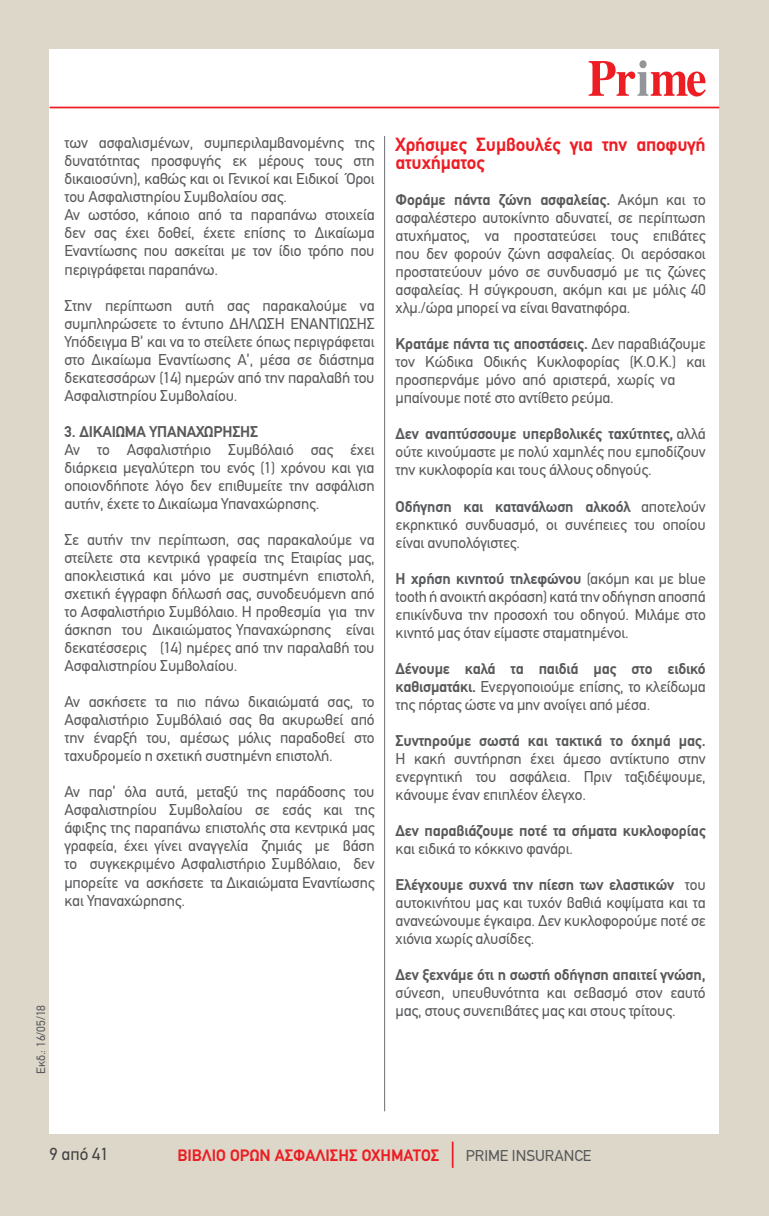
<style>
.page{position:relative;width:769px;height:1216px;background:#fff}
.page>*{position:absolute;margin:0;border:0;box-sizing:border-box;transform-origin:0 0}
.t1{font:700 19.25px/18px "PF Din Text";letter-spacing:-.01em;color:#ed1d24}
.t2{font:17.5px "PF Din Text";color:#414042}
.t3{font:700 16.62px "PF Din Text";color:#ed1d24}
.t4{font:15.75px/18px "PF Din Text";letter-spacing:-.01em;color:#58595b;text-align:justify}
.t5{font:700 15.75px "PF Din Text";letter-spacing:-.01em;color:#58595b}
.t6{font:12.25px "PF Din Text";color:#58595b}
.s1{font-weight:700}
</style>
<div class="page">
<div style="left:0;top:0;width:769px;height:1215px;background:#dcd7c8"></div>
<div style="left:50px;top:50px;width:669px;height:1084px;background:#fff"></div>
<hr style="left:384px;top:136px;width:1px;height:975px;background:#6d6e71">
<svg style="left:589px;top:60px;width:117px;height:36px"></svg>
<hr style="left:50px;top:107px;width:669px;height:1px;background:#ed1d24">
<svg style="left:452px;top:1141px;width:1px;height:26px"></svg>
<p class="t4" style="left:64px;top:134px;width:312px;text-align:left">ΤΩΝ ΑΣΦΑΛΙΣΜΈΝΩΝ, ΣΥΜΠΕΡΙΛΑΜΒΑΝΟΜΈΝΗΣ ΤΗΣ ΔΥΝΑΤΌΤΗΤΑΣ ΠΡΟΣΦΥΓΉΣ ΕΚ ΜΈΡΟΥΣ ΤΟΥΣ ΣΤΗ ΔΙΚΑΙΟΣΎΝΗ), ΚΑΘΏΣ ΚΑΙ ΟΙ ΓΕΝΙΚΟΊ ΚΑΙ ΕΙΔΙΚΟΊ ΌΡΟΙ ΤΟΥ ΑΣΦΑΛΙΣΤΗΡΊΟΥ ΣΥΜΒΟΛΑΊΟΥ ΣΑΣ.<br>ΑΝ ΩΣΤΌΣΟ, ΚΆΠΟΙΟ ΑΠΌ ΤΑ ΠΑΡΑΠΆΝΩ ΣΤΟΙΧΕΊΑ ΔΕΝ ΣΑΣ ΈΧΕΙ ΔΟΘΕΊ, ΈΧΕΤΕ ΕΠΊΣΗΣ ΤΟ ∆ΙΚΑΊΩΜΑ ΕΝΑΝΤΊΩΣΗΣ ΠΟΥ ΑΣΚΕΊΤΑΙ ΜΕ ΤΟΝ ΊΔΙΟ ΤΡΌΠΟ ΠΟΥ ΠΕΡΙΓΡΆΦΕΤΑΙ ΠΑΡΑΠΆΝΩ.</p>
<p class="t4" style="left:64px;top:296px;width:312px">ΣΤΗΝ ΠΕΡΊΠΤΩΣΗ ΑΥΤΉ ΣΑΣ ΠΑΡΑΚΑΛΟΎΜΕ ΝΑ ΣΥΜΠΛΗΡΏΣΕΤΕ ΤΟ ΈΝΤΥΠΟ ∆ΗΛΩΣΗ ΕΝΑΝΤΙΩΣΗΣ ΥΠΌΔΕΙΓΜΑ Β’ ΚΑΙ ΝΑ ΤΟ ΣΤΕΊΛΕΤΕ ΌΠΩΣ ΠΕΡΙΓΡΆΦΕΤΑΙ ΣΤΟ ∆ΙΚΑΊΩΜΑ ΕΝΑΝΤΊΩΣΗΣ Α’, ΜΈΣΑ ΣΕ ΔΙΆΣΤΗΜΑ ΔΕΚΑΤΕΣΣΆΡΩΝ (14) ΗΜΕΡΏΝ ΑΠΌ ΤΗΝ ΠΑΡΑΛΑΒΉ ΤΟΥ ΑΣΦΑΛΙΣΤΗΡΊΟΥ ΣΥΜΒΟΛΑΊΟΥ.</p>
<p class="t5" style="left:64px;top:422px;width:48px">3. ΔΙΚΑΙΩΜΑ</p>
<p class="t5" style="left:149px;top:422px;width:28px">ΥΠΑΝΑΧΩΡΗΣΗΣ</p>
<p class="t4" style="left:64px;top:440px;width:312px">ΑΝ ΤΟ ΑΣΦΑΛΙΣΤΉΡΙΟ ΣΥΜΒΌΛΑΙΌ ΣΑΣ ΈΧΕΙ ΔΙΆΡΚΕΙΑ ΜΕΓΑΛΎΤΕΡΗ ΤΟΥ ΕΝΌΣ (1) ΧΡΌΝΟΥ ΚΑΙ ΓΙΑ ΟΠΟΙΟΝΔΉΠΟΤΕ ΛΌΓΟ ΔΕΝ ΕΠΙΘΥΜΕΊΤΕ ΤΗΝ ΑΣΦΆΛΙΣΗ ΑΥΤΉΝ, ΈΧΕΤΕ ΤΟ ∆ΙΚΑΊΩΜΑ ΥΠΑΝΑΧΏΡΗΣΗΣ.</p>
<p class="t4" style="left:64px;top:530px;width:312px">ΣΕ ΑΥΤΉΝ ΤΗΝ ΠΕΡΊΠΤΩΣΗ, ΣΑΣ ΠΑΡΑΚΑΛΟΎΜΕ ΝΑ ΣΤΕΊΛΕΤΕ ΣΤΑ ΚΕΝΤΡΙΚΆ ΓΡΑΦΕΊΑ ΤΗΣ ΕΤΑΙΡΊΑΣ ΜΑΣ, ΑΠΟΚΛΕΙΣΤΙΚΆ ΚΑΙ ΜΌΝΟ ΜΕ ΣΥΣΤΗΜΈΝΗ ΕΠΙΣΤΟΛΉ, ΣΧΕΤΙΚΉ ΈΓΓΡΑΦΗ ΔΉΛΩΣΉ ΣΑΣ, ΣΥΝΟΔΕΥΌΜΕΝΗ ΑΠΌ ΤΟ ΑΣΦΑΛΙΣΤΉΡΙΟ ΣΥΜΒΌΛΑΙΟ. Η ΠΡΟΘΕΣΜΊΑ ΓΙΑ ΤΗΝ ΆΣΚΗΣΗ ΤΟΥ ∆ΙΚΑΙΏΜΑΤΟΣ ΥΠΑΝΑΧΏΡΗΣΗΣ ΕΊΝΑΙ ΔΕΚΑΤΈΣΣΕΡΙΣ (14) ΗΜΈΡΕΣ ΑΠΌ ΤΗΝ ΠΑΡΑΛΑΒΉ ΤΟΥ ΑΣΦΑΛΙΣΤΗΡΊΟΥ ΣΥΜΒΟΛΑΊΟΥ.</p>
<p class="t4" style="left:64px;top:693px;width:312px">ΑΝ ΑΣΚΉΣΕΤΕ ΤΑ ΠΙΟ ΠΆΝΩ ΔΙΚΑΙΏΜΑΤΆ ΣΑΣ, ΤΟ ΑΣΦΑΛΙΣΤΉΡΙΟ ΣΥΜΒΌΛΑΙΌ ΣΑΣ ΘΑ ΑΚΥΡΩΘΕΊ ΑΠΌ ΤΗΝ ΈΝΑΡΞΉ ΤΟΥ, ΑΜΈΣΩΣ ΜΌΛΙΣ ΠΑΡΑΔΟΘΕΊ ΣΤΟ ΤΑΧΥΔΡΟΜΕΊΟ Η ΣΧΕΤΙΚΉ ΣΥΣΤΗΜΈΝΗ ΕΠΙΣΤΟΛΉ.</p>
<p class="t4" style="left:64px;top:783px;width:312px">ΑΝ ΠΑΡ’ ΌΛΑ ΑΥΤΆ, ΜΕΤΑΞΎ ΤΗΣ ΠΑΡΆΔΟΣΗΣ ΤΟΥ ΑΣΦΑΛΙΣΤΗΡΊΟΥ ΣΥΜΒΟΛΑΊΟΥ ΣΕ ΕΣΆΣ ΚΑΙ ΤΗΣ ΆΦΙΞΗΣ ΤΗΣ ΠΑΡΑΠΆΝΩ ΕΠΙΣΤΟΛΉΣ ΣΤΑ ΚΕΝΤΡΙΚΆ ΜΑΣ ΓΡΑΦΕΊΑ, ΈΧΕΙ ΓΊΝΕΙ ΑΝΑΓΓΕΛΊΑ ΖΗΜΙΆΣ ΜΕ ΒΆΣΗ ΤΟ ΣΥΓΚΕΚΡΙΜΈΝΟ ΑΣΦΑΛΙΣΤΉΡΙΟ ΣΥΜΒΌΛΑΙΟ, ΔΕΝ ΜΠΟΡΕΊΤΕ ΝΑ ΑΣΚΉΣΕΤΕ ΤΑ ∆ΙΚΑΙΏΜΑΤΑ ΕΝΑΝΤΊΩΣΗΣ ΚΑΙ ΥΠΑΝΑΧΏΡΗΣΗΣ.</p>
<p class="t6" style="left:34px;top:1074px;width:71px;rotate:-90deg">ΕΚΔ.: 16/05/18</p>
<p class="t1" style="left:396px;top:135px;width:312px">Χρήσιµες Συµβουλές για την αποφυγή ατυχήµατος</p>
<p class="t4" style="left:396px;top:191px;width:312px"><span class="s1">Φοράµε πάντα ζώνη ασφαλείας.</span> ΑΚΌΜΗ ΚΑΙ ΤΟ ΑΣΦΑΛΈΣΤΕΡΟ ΑΥΤΟΚΊΝΗΤΟ ΑΔΥΝΑΤΕΊ, ΣΕ ΠΕΡΊΠΤΩΣΗ ΑΤΥΧΉΜΑΤΟΣ, ΝΑ ΠΡΟΣΤΑΤΕΎΣΕΙ ΤΟΥΣ ΕΠΙΒΆΤΕΣ ΠΟΥ ΔΕΝ ΦΟΡΟΎΝ ΖΏΝΗ ΑΣΦΑΛΕΊΑΣ. ΟΙ ΑΕΡΌΣΑΚΟΙ ΠΡΟΣΤΑΤΕΎΟΥΝ ΜΌΝΟ ΣΕ ΣΥΝΔΥΑΣΜΌ ΜΕ ΤΙΣ ΖΏΝΕΣ ΑΣΦΑΛΕΊΑΣ. Η ΣΎΓΚΡΟΥΣΗ, ΑΚΌΜΗ ΚΑΙ ΜΕ ΜΌΛΙΣ 40<br>ΧΛΜ./ΏΡΑ ΜΠΟΡΕΊ ΝΑ ΕΊΝΑΙ ΘΑΝΑΤΗΦΌΡΑ.</p>
<p class="t4" style="left:396px;top:335px;width:312px;text-align:left"><span class="s1">Κρατάµε πάντα τις αποστάσεις.</span> ∆ΕΝ ΠΑΡΑΒΙΆΖΟΥΜΕ ΤΟΝ ΚΏΔΙΚΑ ΟΔΙΚΉΣ ΚΥΚΛΟΦΟΡΊΑΣ (Κ.Ο.Κ.) ΚΑΙ ΠΡΟΣΠΕΡΝΆΜΕ ΜΌΝΟ ΑΠΌ ΑΡΙΣΤΕΡΆ, ΧΩΡΊΣ ΝΑ ΜΠΑΊΝΟΥΜΕ ΠΟΤΈ ΣΤΟ ΑΝΤΊΘΕΤΟ ΡΕΎΜΑ.</p>
<p class="t4" style="left:396px;top:425px;width:312px"><span class="s1">Δεν αναπτύσσουµε υπερβολικές ταχύτητες,</span> ΑΛΛΆ ΟΎΤΕ ΚΙΝΟΎΜΑΣΤΕ ΜΕ ΠΟΛΎ ΧΑΜΗΛΈΣ ΠΟΥ ΕΜΠΟΔΊΖΟΥΝ ΤΗΝ ΚΥΚΛΟΦΟΡΊΑ ΚΑΙ ΤΟΥΣ ΆΛΛΟΥΣ ΟΔΗΓΟΎΣ.</p>
<p class="t4" style="left:396px;top:497px;width:312px"><span class="s1">Οδήγηση και κατανάλωση αλκοόλ</span> ΑΠΟΤΕΛΟΎΝ ΕΚΡΗΚΤΙΚΌ ΣΥΝΔΥΑΣΜΌ, ΟΙ ΣΥΝΈΠΕΙΕΣ ΤΟΥ ΟΠΟΊΟΥ ΕΊΝΑΙ ΑΝΥΠΟΛΌΓΙΣΤΕΣ.</p>
<p class="t4" style="left:396px;top:569px;width:312px"><span class="s1">Η χρήση κινητού τηλεφώνου</span> (ΑΚΌΜΗ ΚΑΙ ΜΕ BLUE TOOTH Ή ΑΝΟΙΚΤΉ ΑΚΡΌΑΣΗ) ΚΑΤΆ ΤΗΝ ΟΔΉΓΗΣΗ ΑΠΟΣΠΆ ΕΠΙΚΊΝΔΥΝΑ ΤΗΝ ΠΡΟΣΟΧΉ ΤΟΥ ΟΔΗΓΟΎ. ΜΙΛΆΜΕ ΣΤΟ ΚΙΝΗΤΌ ΜΑΣ ΌΤΑΝ ΕΊΜΑΣΤΕ ΣΤΑΜΑΤΗΜΈΝΟΙ.</p>
<p class="t4" style="left:396px;top:659px;width:312px"><span class="s1">Δένουµε καλά τα παιδιά µας στο ειδικό καθισµατάκι.</span> ΕΝΕΡΓΟΠΟΙΟΎΜΕ ΕΠΊΣΗΣ, ΤΟ ΚΛΕΊΔΩΜΑ ΤΗΣ ΠΌΡΤΑΣ ΏΣΤΕ ΝΑ ΜΗΝ ΑΝΟΊΓΕΙ ΑΠΌ ΜΈΣΑ.</p>
<p class="t5" style="left:396px;top:731px;width:312px">Συντηρούµε σωστά και τακτικά το όχηµά µας.</p>
<p class="t4" style="left:396px;top:749px;width:312px">Η ΚΑΚΉ ΣΥΝΤΉΡΗΣΗ ΈΧΕΙ ΆΜΕΣΟ ΑΝΤΊΚΤΥΠΟ ΣΤΗΝ ΕΝΕΡΓΗΤΙΚΉ ΤΟΥ ΑΣΦΆΛΕΙΑ. ΠΡΙΝ ΤΑΞΙΔΈΨΟΥΜΕ, ΚΆΝΟΥΜΕ ΈΝΑΝ ΕΠΙΠΛΈΟΝ ΈΛΕΓΧΟ.</p>
<p class="t5" style="left:396px;top:821px;width:312px">Δεν παραβιάζουµε ποτέ τα σήµατα κυκλοφορίας</p>
<p class="t4" style="left:396px;top:839px;width:179px">ΚΑΙ ΕΙΔΙΚΆ ΤΟ ΚΌΚΚΙΝΟ ΦΑΝΆΡΙ.</p>
<p class="t4" style="left:396px;top:875px;width:312px"><span class="s1">Ελέγχουµε συχνά την πίεση των ελαστικών</span> ΤΟΥ ΑΥΤΟΚΙΝΉΤΟΥ ΜΑΣ ΚΑΙ ΤΥΧΌΝ ΒΑΘΙΆ ΚΟΨΊΜΑΤΑ ΚΑΙ ΤΑ ΑΝΑΝΕΏΝΟΥΜΕ ΈΓΚΑΙΡΑ. ∆ΕΝ ΚΥΚΛΟΦΟΡΟΎΜΕ ΠΟΤΈ ΣΕ ΧΙΌΝΙΑ ΧΩΡΊΣ ΑΛΥΣΊΔΕΣ.</p>
<p class="t5" style="left:396px;top:965px;width:312px">Δεν ξεχνάµε ότι η σωστή οδήγηση απαιτεί γνώση,</p>
<p class="t4" style="left:396px;top:984px;width:312px">ΣΎΝΕΣΗ, ΥΠΕΥΘΥΝΌΤΗΤΑ ΚΑΙ ΣΕΒΑΣΜΌ ΣΤΟΝ ΕΑΥΤΌ<br>ΜΑΣ, ΣΤΟΥΣ ΣΥΝΕΠΙΒΆΤΕΣ ΜΑΣ ΚΑΙ ΣΤΟΥΣ ΤΡΊΤΟΥΣ.</p>
<p class="t2" style="left:50px;top:1143px;width:60px">9 ΑΠΌ 41</p>
<p class="t3" style="left:177px;top:1145px;width:262px">βιβλιο ορων ασφαλισης οχηματος</p>
<p class="t4" style="left:466px;top:1146px;width:127px">PRIME INSURANCE</p>
</div>
